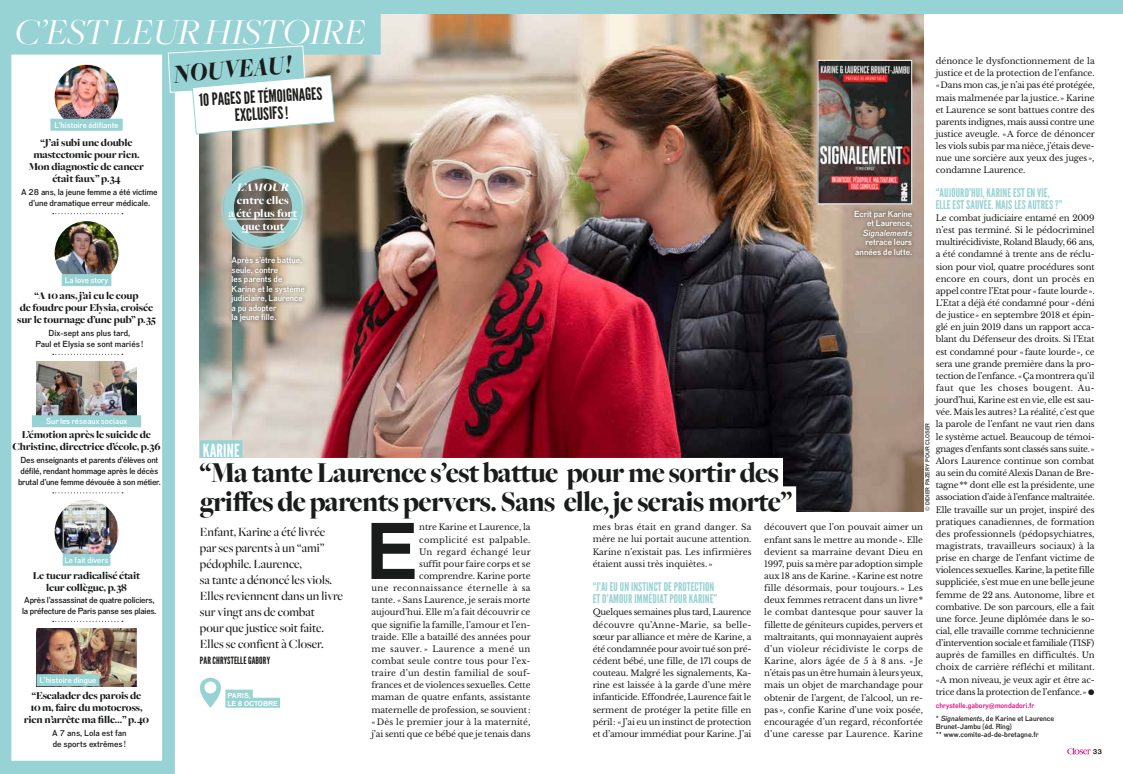
<style>
.page{position:relative;width:1123px;height:774px;background:#fff}
.page>*{position:absolute;margin:0;border:0;box-sizing:border-box;transform-origin:0 0}
.t1{font:700 77.6px "Dada Grotesk";color:#1a1c1c}
.t2{font:italic 38px "Freight Big Pro";letter-spacing:-.015em;color:#fff}
.t3{font:900 30px/29px "Freight Big Pro";letter-spacing:-.025em;color:#1a1c1c;scale:.95 1}
.t4{font:italic 900 27px "Freight Big Pro";color:#1a1c1c;scale:.87 1}
.t5{font:18px "League Gothic";letter-spacing:.01em;color:#fff}
.t6{font:17px/17px "League Gothic";color:#1d1d1b;text-align:center}
.t7{font:500 13px/16px "Freight Big Pro";color:#1d1d1b}
.t8{font:12px/12px "League Gothic";letter-spacing:.01em;color:#97d2d4}
.t9{font:900 12px/13px "Freight Big Pro";color:#fff;text-align:center}
.t10{font:italic 900 12px "Freight Big Pro";color:#fff}
.t11{font:900 11px/12px "Freight Big Pro";letter-spacing:-.015em;color:#1a1c1c;text-align:center}
.t12{font:10px "League Gothic";letter-spacing:.01em;color:#1d1d1b}
.t13{font:8.5px/12.1px "Libre Baskerville";letter-spacing:-.005em;color:#1d1d1b;text-align:justify}
.t14{font:500 8.5px/11px "Dada Grotesk";letter-spacing:-.02em;color:#1d1d1b}
.t15{font:500 8.5px/9.5px "Dada Grotesk";color:#fff;text-align:right}
.t16{font:500 8.5px/11px "Dada Grotesk";color:#1d1d1b;text-align:center}
.t17{font:italic 500 8.5px "Dada Grotesk";color:#fff}
.t18{font:500 8.1px "Dada Grotesk";color:#fff}
.t19{font:500 7.2px/13.7px "Dada Grotesk";color:#e6007d}
.t20{font:500 7.2px/8px "Dada Grotesk";color:#1d1d1b}
.t21{font:700 7px/8px "Dada Grotesk";letter-spacing:-.005em;color:#fff}
.t22{font:700 7px "Dada Grotesk";color:#1d1d1b}
.t23{font:500 5.5px "Dada Grotesk";letter-spacing:.02em;color:#1d1d1b}
.s1{color:#1d1d1b}
.s2{font-style:italic;color:#1d1d1b}
</style>
<div class="page">
<svg style="left:1067px;top:748px;width:23px;height:6px"></svg>
<img style="left:381px;top:14px;width:542px;height:497px">
<div style="left:0;top:0;width:1123px;height:14px;background:#97d2d4"></div>
<img style="left:0;top:14px;width:381px;height:760px">
<img style="left:819px;top:62px;width:91px;height:140px">
<div style="left:817px;top:60px;width:95px;height:144px;border:1px solid #fff"></div>
<div style="left:200px;top:516px;width:149px;height:159px;background:#fff"></div>
<div style="left:200px;top:440px;width:42px;height:21px;background:#97d2d4"></div>
<div style="left:850px;top:206px;width:66px;height:54px;background:#1d1d1b;opacity:.8"></div>
<div style="left:227px;top:252px;width:82px;height:74px;background:#1d1d1b;opacity:.8"></div>
<div style="left:197px;top:458px;width:586px;height:34px;background:#fff"></div>
<div style="left:197px;top:486px;width:599px;height:34px;background:#fff"></div>
<svg style="left:199px;top:678px;width:22px;height:30px"></svg>
<div style="left:204px;top:681px;width:12px;height:12px;background:#fff;border-radius:50%"></div>
<div style="left:225px;top:690px;width:28px;height:10px;background:#97d2d4"></div>
<div style="left:225px;top:698px;width:55px;height:10px;background:#97d2d4"></div>
<svg style="left:167px;top:45px;width:168px;height:90px"></svg>
<div style="left:50px;top:119px;width:73px;height:12px;background:#97d2d4"></div>
<div style="left:62px;top:274px;width:49px;height:12px;background:#97d2d4"></div>
<div style="left:32px;top:415px;width:109px;height:12px;background:#97d2d4"></div>
<div style="left:63px;top:554px;width:47px;height:12px;background:#97d2d4"></div>
<div style="left:37px;top:674px;width:63px;height:12px;background:#97d2d4"></div>
<h2 class="t2" style="left:15px;top:7px;width:352px">C’EST LEUR HISTOIRE</h2>
<p class="t18" style="left:55px;top:120px;width:65px">L’histoire édifiante</p>
<p class="t11" style="left:29px;top:136px;width:117px">“J’ai subi une double mastectomie pour rien.<br>Mon diagnostic de cancer était faux” p. 34</p>
<p class="t14" style="left:21px;top:186px;width:138px;text-align:center">A 28 ans, la jeune femme a été victime d’une dramatique erreur médicale.</p>
<p class="t18" style="left:65px;top:276px;width:45px">La love story</p>
<p class="t11" style="left:17px;top:289px;width:140px">“A 10 ans, j’ai eu le coup<br>de foudre pour Elysia, croisée sur le tournage d’une pub” p. 35</p>
<p class="t16" style="left:35px;top:327px;width:109px">Dix-sept ans plus tard,<br>Paul et Elysia se sont mariés !</p>
<p class="t18" style="left:46px;top:417px;width:83px">Sur les réseaux sociaux</p>
<p class="t11" style="left:12px;top:429px;width:150px">L’émotion après le suicide de<br>Christine, directrice d’école, p. 36</p>
<p class="t14" style="left:18px;top:455px;width:144px">Des enseignants et parents d’élèves ont défilé, rendant hommage après le décès brutal d’une femme dévouée à son métier.</p>
<p class="t18" style="left:64px;top:555px;width:46px">Le fait divers</p>
<p class="t11" style="left:33px;top:569px;width:109px">Le tueur radicalisé était leur collègue, p. 38</p>
<p class="t14" style="left:22px;top:595px;width:136px">Après l’assassinat de quatre policiers, la préfecture de Paris panse ses plaies.</p>
<p class="t18" style="left:40px;top:676px;width:58px">L’histoire dingue</p>
<p class="t11" style="left:24px;top:690px;width:127px">“Escalader des parois de<br>10 m, faire du motocross, rien n’arrête ma fille…” p. 40</p>
<p class="t16" style="left:52px;top:728px;width:76px;text-align:left">A 7 ans, Lola est fan de sports extrêmes !</p>
<h3 class="t4" style="left:172px;top:56px;width:138px;rotate:-5deg">NOUVEAU !</h3>
<h3 class="t6" style="left:199px;top:92px;width:125px;rotate:-3deg">10 PAGES DE TÉMOIGNAGES<br>EXCLUSIFS!</h3>
<p class="t13" style="left:935px;top:55px;width:160px">dénonce le dysfonctionnement de la justice et de la protection de l’enfance. «Dans mon cas, je n’ai pas été protégée, mais malmenée par la justice.» Karine et Laurence se sont battues contre des parents indignes, mais aussi contre une justice aveugle. «A force de dénoncer les viols subis par ma nièce, j’étais deve&shy;nue une sorcière aux yeux des juges», condamne Laurence.</p>
<h3 class="t8" style="left:935px;top:187px;width:128px">“AUJOURD’HUI, KARINE EST EN VIE,<br>ELLE EST SAUVÉE. MAIS LES AUTRES?”</h3>
<p class="t13" style="left:935px;top:212px;width:160px">Le combat judiciaire entamé en 2009 n’est pas terminé. Si le pédocriminel multirécidiviste, Roland Blaudy, 66 ans, a été condamné à trente ans de réclu&shy;sion pour viol, quatre procédures sont encore en cours, dont un procès en appel contre l’Etat pour «faute lourde».<br>L’Etat a déjà été condamné pour «déni de justice» en septembre 2018 et épin&shy;glé en juin 2019 dans un rapport acca&shy;blant du Défenseur des droits. Si l’Etat est condamné pour «faute lourde», ce sera une grande première dans la pro&shy;tection de l’enfance. «Ça montrera qu’il faut que les choses bougent. Au&shy;jourd’hui, Karine est en vie, elle est sau&shy;vée. Mais les autres? La réalité, c’est que la parole de l’enfant ne vaut rien dans le système actuel. Beaucoup de témoi&shy;gnages d’enfants sont classés sans suite.» Alors Laurence continue son combat au sein du comité Alexis Danan de Bre&shy;tagne** dont elle est la présidente, une association d’aide à l’enfance maltraitée.<br>Elle travaille sur un projet, inspiré des pratiques canadiennes, de formation des professionnels (pédopsychiatres, magistrats, travailleurs sociaux) à la prise en charge de l’enfant victime de violences sexuelles. Karine, la petite fille suppliciée, s’est mue en une belle jeune femme de 22 ans. Autonome, libre et combative. De son parcours, elle a fait une force. Jeune diplômée dans le so&shy;cial, elle travaille comme technicienne d’intervention sociale et familiale (TISF) auprès de familles en difficultés. Un choix de carrière réfléchi et militant. «A mon niveau, je veux agir et être ac&shy;trice dans la protection de l’enfance.» ●</p>
<p class="t19" style="left:935px;top:699px;width:120px">chrystelle.gabory@mondadori.fr<br><span class="s1">*</span> <span class="s2">Signalements,</span> <span class="s1">de Karine et Laurence</span></p>
<p class="t20" style="left:935px;top:723px;width:104px">Brunet-Jambu (éd. Ring)<br>** www.comite-ad-de-bretagne.fr</p>
<h3 class="t10" style="left:237px;top:180px;width:53px">L’AMOUR</h3>
<h3 class="t9" style="left:229px;top:194px;width:70px">entre elles<br>a été plus fort que tout</h3>
<p class="t15" style="left:854px;top:209px;width:60px">Ecrit par Karine et Laurence,</p>
<p class="t17" style="left:862px;top:228px;width:51px">Signalements</p>
<p class="t15" style="left:855px;top:238px;width:58px">retrace leurs années de lutte.</p>
<p class="t15" style="left:231px;top:256px;width:75px;text-align:left">Après s’être battue, seule, contre<br>les parents de<br>Karine et le système judiciaire, Laurence a pu adopter<br>la jeune fille.</p>
<p class="t23" style="left:924px;top:511px;width:90px;rotate:-90deg">© DIDIER PAZERY POUR CLOSER</p>
<h3 class="t5" style="left:203px;top:440px;width:38px">KARINE</h3>
<h3 class="t3" style="left:200px;top:458px;width:625px">“Ma tante Laurence s’est battue pour me sortir des griffes de parents pervers. Sans elle, je serais morte”</h3>
<h1 class="t1" style="left:365px;top:506px;width:54px">E</h1>
<p class="t13" style="left:371px;top:521px;width:161px;text-align:right">ntre Karine et Laurence, la complicité est palpable.<br>Un regard échangé leur<br>suffit pour faire corps et se comprendre. Karine porte<br>une reconnaissance éternelle à sa tante. «Sans Laurence, je serais morte aujourd’hui. Elle m’a fait découvrir ce que signifie la famille, l’amour et l’en&shy;traide. Elle a bataillé des années pour me sauver. » Laurence a mené un combat seule contre tous pour l’ex&shy;traire d’un destin familial de souf&shy;frances et de violences sexuelles. Cette maman de quatre enfants, assistante maternelle de profession, se souvient: «Dès le premier jour à la maternité, j’ai senti que ce bébé que je tenais dans</p>
<p class="t13" style="left:592px;top:521px;width:160px">mes bras était en grand danger. Sa mère ne lui portait aucune attention.<br>Karine n’existait pas. Les infirmières étaient aussi très inquiètes.»</p>
<p class="t13" style="left:764px;top:521px;width:160px">découvert que l’on pouvait aimer un enfant sans le mettre au monde». Elle devient sa marraine devant Dieu en 1997, puis sa mère par adoption simple aux 18 ans de Karine. «Karine est notre fille désormais, pour toujours. » Les deux femmes retracent dans un livre* le combat dantesque pour sauver la fillette de géniteurs cupides, pervers et maltraitants, qui monnayaient auprès d’un violeur récidiviste le corps de Karine, alors âgée de 5 à 8 ans. « Je n’étais pas un être humain à leurs yeux, mais un objet de marchandage pour obtenir de l’argent, de l’alcool, un re&shy;pas», confie Karine d’une voix posée, encouragée d’un regard, réconfortée d’une caresse par Laurence. Karine</p>
<h3 class="t7" style="left:200px;top:524px;width:145px">Enfant, Karine a été livrée par ses parents à un “ami” pédophile. Laurence,<br>sa tante a dénoncé les viols.<br>Elles reviennent dans un livre sur vingt ans de combat<br>pour que justice soit faite.<br>Elles se confient à Closer.</h3>
<p class="t12" style="left:200px;top:655px;width:72px">PAR CHRYSTELLE GABORY</p>
<h3 class="t8" style="left:592px;top:581px;width:126px">“J’AI EU UN INSTINCT DE PROTECTION<br>ET D’AMOUR IMMÉDIAT POUR KARINE”</h3>
<p class="t13" style="left:592px;top:606px;width:160px">Quelques semaines plus tard, Laurence découvre qu’Anne-Marie, sa belle&shy;sœur par alliance et mère de Karine, a été condamnée pour avoir tué son pré&shy;cédent bébé, une fille, de 171 coups de couteau. Malgré les signalements, Ka&shy;rine est laissée à la garde d’une mère infanticide. Effondrée, Laurence fait le serment de protéger la petite fille en péril: «J’ai eu un instinct de protection et d’amour immédiat pour Karine. J’ai</p>
<p class="t21" style="left:227px;top:691px;width:52px">PARIS,<br>LE 8 OCTOBRE</p>
<p class="t22" style="left:1092px;top:748px;width:11px">33</p>
</div>
